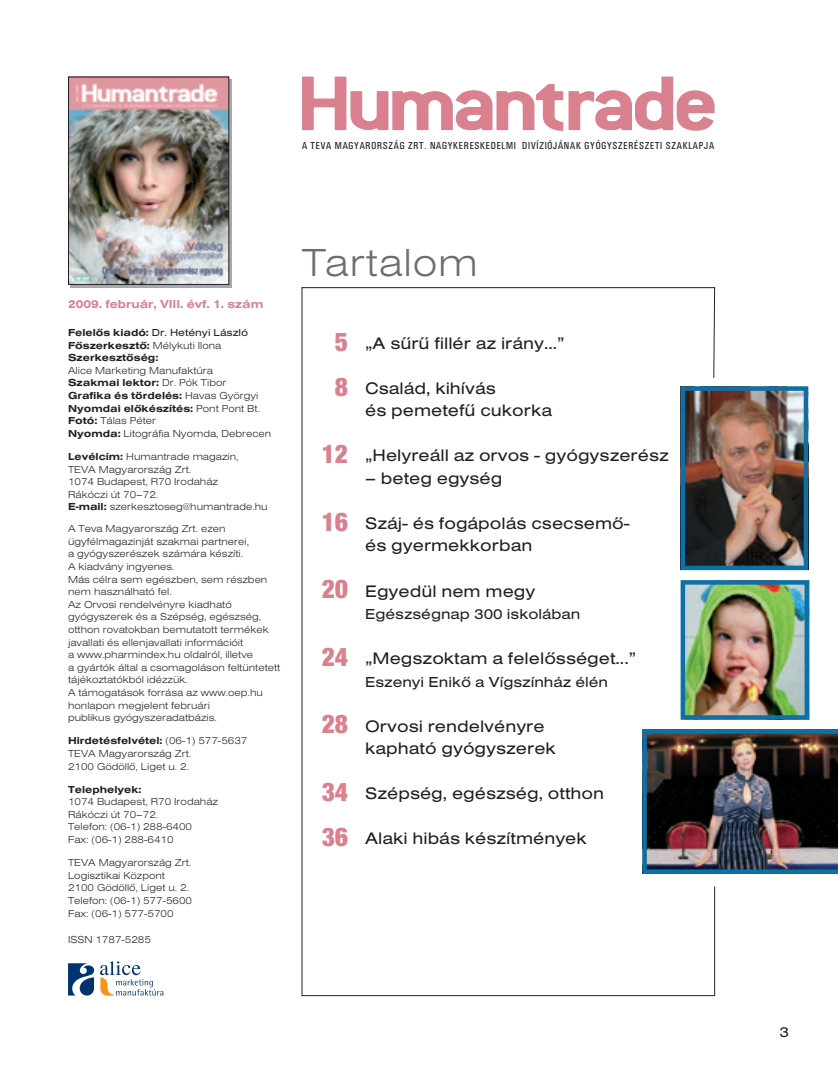
<style>
.page{position:relative;width:838px;height:1085px;background:#fff}
.page>*{position:absolute;margin:0;border:0;box-sizing:border-box;transform-origin:0 0}
.t1{font:40.5px "H Sans Light Extended";letter-spacing:.02em;color:#6c6d70}
.t2{font:900 condensed 27px/45px "H Sans";color:#d9818f}
.t3{font:17.25px/22.5px "H Sans Extended";color:#231f20}
.t4{font:15px "H Sans Extended";color:#231f20}
.t5{font:500 12px "H Sans Extended";color:#d9818f}
.t6{font:10.5px/12.6px "H Sans Light Extended";color:#231f20}
.t7{font:500 10.5px/12.6px "H Sans Extended";color:#231f20}
.t8{font:condensed 10.5px "Xerox Univers";letter-spacing:.075em;color:#231f20}
.s1{font-weight:400}
.s2{font-family:"H Sans Light Extended";font-weight:400}
.s3{font-family:"H Sans Extended";font-weight:500}
</style>
<div class="page">
<img style="left:715px;top:729px;width:123px;height:144px">
<svg style="left:301px;top:287px;width:414px;height:709px"></svg>
<svg style="left:302px;top:77px;width:412px;height:54px"></svg>
<svg style="left:68px;top:963px;width:26px;height:33px"></svg>
<svg style="left:100px;top:961px;width:63px;height:34px"></svg>
<svg style="left:71px;top:79px;width:161px;height:208px"></svg>
<img style="left:70px;top:79px;width:157px;height:204px">
<div style="left:68px;top:77px;width:161px;height:208px;border:1px solid #231f20"></div>
<img style="left:686px;top:392px;width:116px;height:172px">
<div style="left:680px;top:386px;width:128px;height:184px;border:5px solid #0d70a6"></div>
<img style="left:686px;top:586px;width:117px;height:127px">
<div style="left:680px;top:580px;width:129px;height:139px;border:5px solid #0d70a6"></div>
<p class="t8" style="left:302px;top:140px;width:413px">A TEVA MAGYARORSZÁG ZRT. NAGYKERESKEDELMI DIVÍZIÓJÁNAK GYÓGYSZERÉSZETI SZAKLAPJA</p>
<p class="t5" style="left:68px;top:298px;width:197px">2009. február, VIII. évf. 1. szám</p>
<p class="t7" style="left:68px;top:326px;width:182px">Felelôs kiadó: <span class="s1">Dr. Hetényi László<br></span>Fôszerkesztô: <span class="s2">Mélykuti Ilona<br></span>Szerkesztôség:</p>
<p class="t6" style="left:68px;top:364px;width:146px">Alice Marketing Manufaktúra</p>
<p class="t7" style="left:68px;top:376px;width:193px">Szakmai lektor: <span class="s2">Dr. Pók Tibor<br></span>Grafika és tördelés: <span class="s2">Havas Györgyi<br></span>Nyomdai elôkészítés: <span class="s2">Pont Pont Bt.</span></p>
<p class="t6" style="left:68px;top:414px;width:205px"><span class="s3">Fotó:</span> Tálas Péter<br><span class="s3">Nyomda:</span> Litográfia Nyomda, Debrecen</p>
<p class="t6" style="left:68px;top:450px;width:201px"><span class="s3">Levélcím:</span> Humantrade magazin,<br>TEVA Magyarország Zrt.<br>1074 Budapest, R70 Irodaház<br>Rákóczi út 70–72.<br><span class="s3">E-mail:</span> szerkesztoseg@humantrade.hu</p>
<p class="t6" style="left:68px;top:522px;width:214px">A Teva Magyarország Zrt. ezen ügyfélmagazinját szakmai partnerei,<br>a gyógyszerészek számára készíti.<br>A kiadvány ingyenes.<br>Más célra sem egészben, sem részben nem használható fel.<br>Az Orvosi rendelvényre kiadható gyógyszerek és a Szépség, egészség, otthon rovatokban bemutatott termékek javallati és ellenjavallati információit<br>a www.pharmindex.hu oldalról, illetve<br>a gyártók által a csomagoláson feltüntetett tájékoztatókból idézzük.<br>A támogatások forrása az www.oep.hu honlapon megjelent februári<br>publikus gyógyszeradatbázis.</p>
<p class="t7" style="left:68px;top:734px;width:181px">Hirdetésfelvétel: <span class="s2">(06-1) 577-5637</span></p>
<p class="t6" style="left:68px;top:747px;width:125px">TEVA Magyarország Zrt.<br>2100 Gödöllô, Liget u. 2.</p>
<p class="t7" style="left:68px;top:782px;width:75px">Telephelyek:</p>
<p class="t6" style="left:68px;top:795px;width:151px">1074 Budapest, R70 Irodaház<br>Rákóczi út 70–72.<br>Telefon: (06-1) 288-6400<br>Fax: (06-1) 288-6410</p>
<p class="t6" style="left:68px;top:856px;width:126px">TEVA Magyarország Zrt.<br>Logisztikai Központ<br>2100 Gödöllô, Liget u. 2.<br>Telefon: (06-1) 577-5600<br>Fax: (06-1) 577-5700</p>
<p class="t6" style="left:68px;top:932px;width:84px">ISSN 1787-5285</p>
<h1 class="t1" style="left:302px;top:240px;width:177px">Tartalom</h1>
<h2 class="t2" style="left:335px;top:318px;width:15px">5<br>8</h2>
<h2 class="t2" style="left:322px;top:431px;width:28px">12</h2>
<h2 class="t2" style="left:322px;top:498px;width:28px">16</h2>
<h2 class="t2" style="left:322px;top:566px;width:28px">20</h2>
<h2 class="t2" style="left:322px;top:633px;width:28px">24</h2>
<h2 class="t2" style="left:322px;top:701px;width:28px">28</h2>
<h2 class="t2" style="left:322px;top:768px;width:28px">34<br>36</h2>
<h3 class="t3" style="left:365px;top:341px;width:9px">”</h3>
<h3 class="t3" style="left:372px;top:332px;width:193px">A sûrû fillér az irány...”</h3>
<h3 class="t3" style="left:365px;top:377px;width:188px">Család, kihívás<br>és pemetefû cukorka</h3>
<h3 class="t3" style="left:365px;top:453px;width:9px">”</h3>
<h3 class="t3" style="left:372px;top:444px;width:298px">Helyreáll az orvos - gyógyszerész</h3>
<h3 class="t3" style="left:365px;top:467px;width:139px">– beteg egység</h3>
<h3 class="t3" style="left:365px;top:512px;width:266px">Száj- és fogápolás csecsemô&shy;és gyermekkorban</h3>
<h3 class="t3" style="left:365px;top:579px;width:172px">Egyedül nem megy</h3>
<h3 class="t4" style="left:365px;top:605px;width:217px">Egészségnap 300 iskolában</h3>
<h3 class="t3" style="left:365px;top:656px;width:9px">”</h3>
<h3 class="t3" style="left:372px;top:647px;width:265px">Megszoktam a felelôsséget...”</h3>
<h3 class="t4" style="left:365px;top:672px;width:244px">Eszenyi Enikô a Vígszínház élén</h3>
<h3 class="t3" style="left:365px;top:714px;width:192px">Orvosi rendelvényre kapható gyógyszerek</h3>
<h3 class="t3" style="left:365px;top:782px;width:240px">Szépség, egészség, otthon</h3>
<h3 class="t3" style="left:365px;top:827px;width:223px">Alaki hibás készítmények</h3>
<h3 class="t4" style="left:779px;top:1023px;width:11px">3</h3>
</div>
